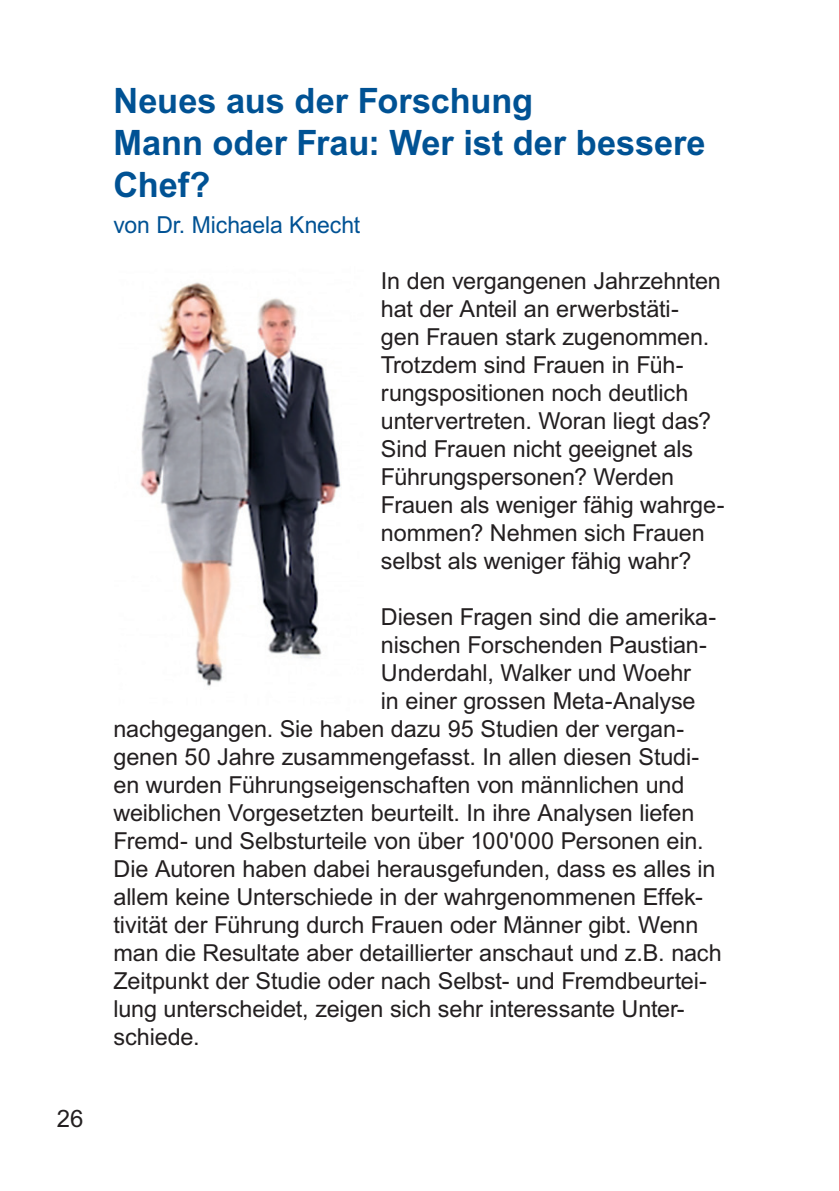
<style>
.page{position:relative;width:840px;height:1191px;background:#fff}
.page>*{position:absolute;margin:0;border:0;box-sizing:border-box;transform-origin:0 0}
.t1{font:700 35px/42px "Arial";color:#005294}
.t2{font:24px "Arial";color:#231f20}
.t3{font:23.4px/28px "Arial";letter-spacing:-.005em;color:#231f20}
.t4{font:23.4px "Arial";letter-spacing:-.005em;color:#005294}
</style>
<div class="page">
<hr style="left:839px;top:0;width:1px;height:1191px;background:#ee1b2c">
<img style="left:140px;top:282px;width:201px;height:404px">
<p class="t2" style="left:57px;top:1104px;width:28px">26</p>
<h1 class="t1" style="left:113px;top:79px;width:593px">Neues aus der Forschung<br>Mann oder Frau: Wer ist der bessere<br>Chef?</h1>
<p class="t4" style="left:113px;top:211px;width:248px">von Dr. Michaela Knecht</p>
<p class="t3" style="left:381px;top:266px;width:345px">In den vergangenen Jahrzehnten hat der Anteil an erwerbstäti-<br>gen Frauen stark zugenommen.<br>Trotzdem sind Frauen in Füh&shy;rungspositionen noch deutlich untervertreten. Woran liegt das?<br>Sind Frauen nicht geeignet als<br>Führungspersonen? Werden<br>Frauen als weniger fähig wahrge&shy;nommen? Nehmen sich Frauen selbst als weniger fähig wahr?</p>
<p class="t3" style="left:381px;top:602px;width:336px">Diesen Fragen sind die amerika-</p>
<p class="t3" style="left:381px;top:630px;width:327px">nischen Forschenden Paustian-</p>
<p class="t3" style="left:381px;top:658px;width:311px">Underdahl, Walker und Woehr</p>
<p class="t3" style="left:381px;top:686px;width:316px">in einer grossen Meta-Analyse</p>
<p class="t3" style="left:113px;top:714px;width:572px">nachgegangen. Sie haben dazu 95 Studien der vergan-</p>
<p class="t3" style="left:113px;top:742px;width:587px">genen 50 Jahre zusammengefasst. In allen diesen Studi-</p>
<p class="t3" style="left:113px;top:770px;width:572px">en wurden Führungseigenschaften von männlichen und</p>
<p class="t3" style="left:113px;top:798px;width:582px">weiblichen Vorgesetzten beurteilt. In ihre Analysen liefen</p>
<p class="t3" style="left:113px;top:826px;width:591px">Fremd- und Selbsturteile von über 100'000 Personen ein.</p>
<p class="t3" style="left:113px;top:854px;width:603px">Die Autoren haben dabei herausgefunden, dass es alles in</p>
<p class="t3" style="left:113px;top:883px;width:590px">allem keine Unterschiede in der wahrgenommenen Effek-</p>
<p class="t3" style="left:113px;top:910px;width:586px">tivität der Führung durch Frauen oder Männer gibt. Wenn</p>
<p class="t3" style="left:113px;top:938px;width:609px">man die Resultate aber detaillierter anschaut und z.B. nach</p>
<p class="t3" style="left:113px;top:966px;width:594px">Zeitpunkt der Studie oder nach Selbst- und Fremdbeurtei-</p>
<p class="t3" style="left:113px;top:994px;width:572px">lung unterscheidet, zeigen sich sehr interessante Unter-</p>
<p class="t3" style="left:113px;top:1022px;width:88px">schiede.</p>
</div>
